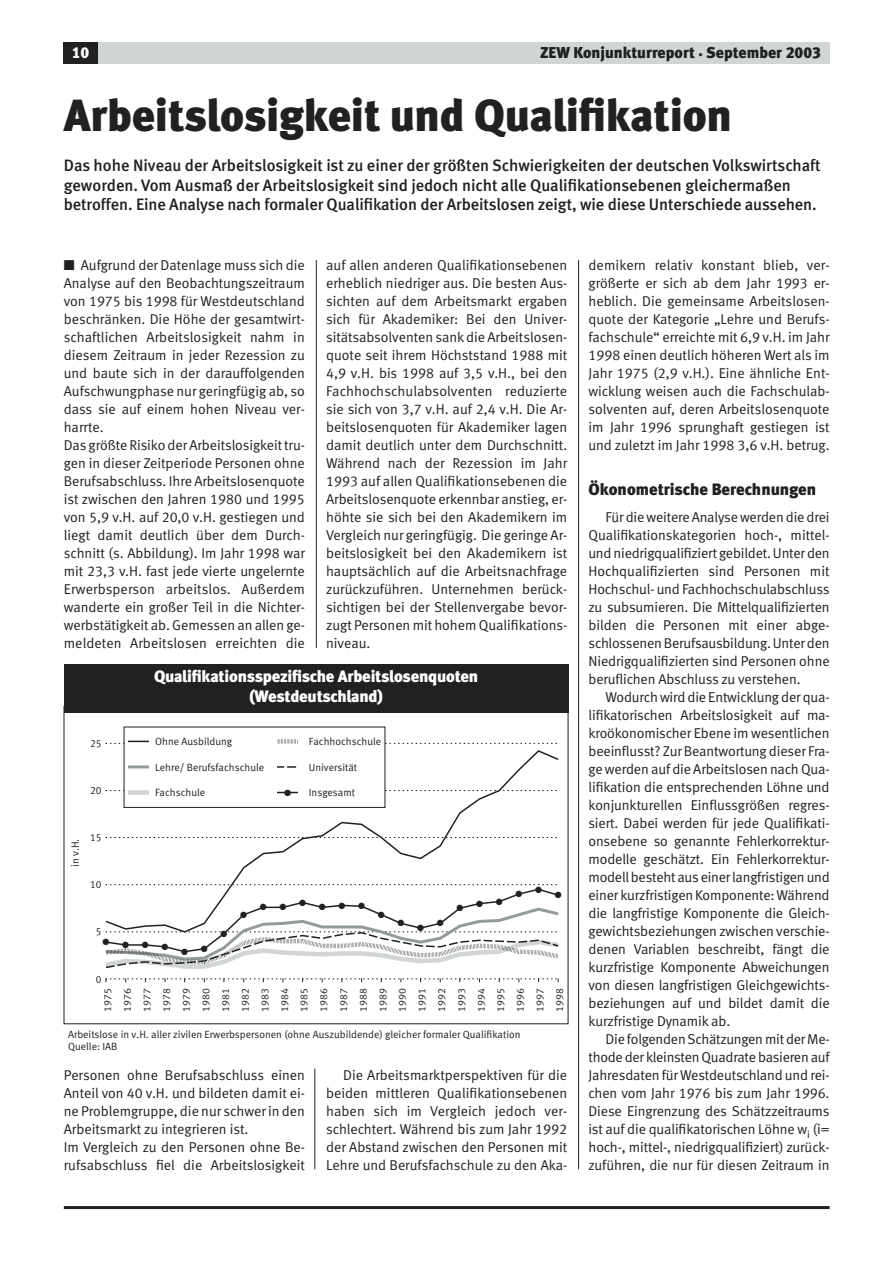
<style>
.page{position:relative;width:893px;height:1263px;background:#fff}
.page>*{position:absolute;margin:0;border:0;box-sizing:border-box;transform-origin:0 0}
.t1{font:45px "Meta Black LF";letter-spacing:-.005em;color:#1f221e}
.t2{font:16.5px/19.5px "Meta Medium LF";color:#1f221e}
.t3{font:16.5px/19.5px "Meta Black LF";letter-spacing:-.015em;color:#fff;text-align:center}
.t4{font:16.5px "Meta Black LF";color:#1f221e}
.t5{font:15.75px "Meta Black LF";color:#1f221e}
.t6{font:15.75px "Meta Black LF";color:#fff}
.t7{font:14.25px/18px "Meta Normal LF";color:#1f221e;text-align:justify}
.t8{font:10.5px/12px "Meta Normal LF";color:#1f221e}
.t9{font:10.2px/19.6px "Meta Normal LF";color:#1f221e;text-align:justify}
.t10{font:9px "Zapf Dingbats";color:#1f221e}
</style>
<div class="page">
<hr style="left:64px;top:1206px;width:765px;height:3px;background:#1f221e">
<div style="left:64px;top:43px;width:765px;height:21px;background:#d1d5d6"></div>
<div style="left:64px;top:43px;width:34px;height:21px;background:#1f221e"></div>
<hr style="left:314px;top:1069px;width:1px;height:100px;background:#1f221e">
<hr style="left:316px;top:260px;width:1px;height:388px;background:#1f221e">
<hr style="left:578px;top:260px;width:1px;height:909px;background:#1f221e">
<svg style="left:106px;top:978px;width:452px;height:4px"></svg>
<svg style="left:105px;top:749px;width:454px;height:135px"></svg>
<div style="left:124px;top:727px;width:261px;height:80px;background:#fff"></div>
<div style="left:124px;top:727px;width:261px;height:81px;border:1px solid #1f221e"></div>
<hr style="left:129px;top:765px;width:19px;height:3px;background:#949b9c">
<div style="left:129px;top:790px;width:19px;height:5px;background:#d1d5d6"></div>
<svg style="left:106px;top:739px;width:451px;height:5px"></svg>
<svg style="left:277px;top:766px;width:20px;height:2px"></svg>
<svg style="left:106px;top:790px;width:452px;height:3px"></svg>
<div style="left:301px;top:732px;width:81px;height:69px;background:#fff"></div>
<div style="left:64px;top:664px;width:504px;height:49px;background:#1f221e"></div>
<svg style="left:105px;top:884px;width:454px;height:85px"></svg>
<p class="t6" style="left:72px;top:47px;width:19px">10</p>
<p class="t5" style="left:540px;top:47px;width:282px">ZEW Konjunkturreport . September 2003</p>
<h1 class="t1" style="left:64px;top:98px;width:669px">Arbeitslosigkeit und Qualifikation</h1>
<p class="t2" style="left:64px;top:157px;width:758px">Das hohe Niveau der Arbeitslosigkeit ist zu einer der größten Schwierigkeiten der deutschen Volkswirtschaft geworden. Vom Ausmaß der Arbeitslosigkeit sind jedoch nicht alle Qualifikationsebenen gleichermaßen betroffen. Eine Analyse nach formaler Qualifikation der Arbeitslosen zeigt, wie diese Unterschiede aussehen.</p>
<p class="t7" style="left:64px;top:257px;width:242px;text-align:left">■ Aufgrund der Datenlage muss sich die Analyse auf den Beobachtungszeitraum von 1975 bis 1998 für Westdeutschland beschränken. Die Höhe der gesamtwirt&shy;schaftlichen Arbeitslosigkeit nahm in diesem Zeitraum in jeder Rezession zu und baute sich in der darauffolgenden Aufschwungphase nur geringfügig ab, so dass sie auf einem hohen Niveau ver&shy;harrte.<br>Das größte Risiko der Arbeitslosigkeit tru&shy;gen in dieser Zeitperiode Personen ohne Berufsabschluss. Ihre Arbeitslosenquote ist zwischen den Jahren 1980 und 1995 von 5,9 v.H. auf 20,0 v.H. gestiegen und liegt damit deutlich über dem Durch&shy;schnitt (s. Abbildung). Im Jahr 1998 war mit 23,3 v.H. fast jede vierte ungelernte Erwerbsperson arbeitslos. Außerdem wanderte ein großer Teil in die Nichter&shy;werbstätigkeit ab. Gemessen an allen ge&shy;meldeten Arbeitslosen erreichten die</p>
<p class="t7" style="left:326px;top:257px;width:243px">auf allen anderen Qualifikationsebenen erheblich niedriger aus. Die besten Aus&shy;sichten auf dem Arbeitsmarkt ergaben sich für Akademiker: Bei den Univer&shy;sitätsabsolventen sank die Arbeitslosen&shy;quote seit ihrem Höchststand 1988 mit 4,9 v.H. bis 1998 auf 3,5 v.H., bei den Fachhochschulabsolventen reduzierte sie sich von 3,7 v.H. auf 2,4 v.H. Die Ar&shy;beitslosenquoten für Akademiker lagen damit deutlich unter dem Durchschnitt.<br>Während nach der Rezession im Jahr 1993 auf allen Qualifikationsebenen die Arbeitslosenquote erkennbar anstieg, er&shy;höhte sie sich bei den Akademikern im Vergleich nur geringfügig. Die geringe Ar&shy;beitslosigkeit bei den Akademikern ist hauptsächlich auf die Arbeitsnachfrage zurückzuführen. Unternehmen berück&shy;sichtigen bei der Stellenvergabe bevor&shy;zugt Personen mit hohem Qualifikations&shy;niveau.</p>
<p class="t3" style="left:154px;top:668px;width:325px">Qualifikationsspezifische Arbeitslosenquoten (Westdeutschland)</p>
<p class="t8" style="left:90px;top:738px;width:13px">25</p>
<p class="t8" style="left:155px;top:736px;width:79px">Ohne Ausbildung</p>
<p class="t8" style="left:155px;top:762px;width:111px">Lehre/ Berufsfachschule</p>
<p class="t8" style="left:155px;top:787px;width:52px">Fachschule</p>
<p class="t10" style="left:284px;top:787px;width:9px">●</p>
<p class="t8" style="left:90px;top:785px;width:13px">20</p>
<p class="t8" style="left:309px;top:736px;width:74px">Fachhochschule</p>
<p class="t8" style="left:309px;top:762px;width:50px">Universität</p>
<p class="t8" style="left:309px;top:787px;width:48px">Insgesamt</p>
<p class="t8" style="left:70px;top:867px;width:30px;rotate:-90deg">in v.H.</p>
<p class="t8" style="left:90px;top:832px;width:13px">15</p>
<p class="t8" style="left:90px;top:880px;width:13px">10</p>
<p class="t8" style="left:96px;top:927px;width:7px">5</p>
<p class="t10" style="left:220px;top:928px;width:8px">●</p>
<p class="t10" style="left:240px;top:910px;width:8px">●</p>
<p class="t10" style="left:299px;top:897px;width:8px">●</p>
<p class="t10" style="left:358px;top:901px;width:8px">●</p>
<p class="t10" style="left:378px;top:910px;width:8px">●</p>
<p class="t10" style="left:397px;top:918px;width:8px">●</p>
<p class="t10" style="left:417px;top:923px;width:8px">●</p>
<p class="t10" style="left:437px;top:918px;width:8px">●</p>
<p class="t10" style="left:456px;top:903px;width:8px">●</p>
<p class="t10" style="left:515px;top:889px;width:8px">●</p>
<p class="t10" style="left:535px;top:884px;width:8px">●</p>
<p class="t10" style="left:554px;top:890px;width:8px">●</p>
<p class="t8" style="left:96px;top:974px;width:7px">0</p>
<p class="t9" style="left:99px;top:1012px;width:25px;rotate:-90deg">1975<br>1976<br>1977<br>1978<br>1979<br>1980<br>1981<br>1982<br>1983<br>1984<br>1985<br>1986<br>1987<br>1988<br>1989<br>1990<br>1991<br>1992<br>1993<br>1994<br>1995<br>1996<br>1997<br>1998</p>
<p class="t8" style="left:68px;top:1029px;width:454px">Arbeitslose in v.H. aller zivilen Erwerbspersonen (ohne Auszubildende) gleicher formaler Qualifikation<br>Quelle: IAB</p>
<p class="t7" style="left:64px;top:1067px;width:243px;text-align:left">Personen ohne Berufsabschluss einen Anteil von 40 v.H. und bildeten damit ei&shy;ne Problemgruppe, die nur schwer in den Arbeitsmarkt zu integrieren ist.<br>Im Vergleich zu den Personen ohne Be&shy;rufsabschluss fiel die Arbeitslosigkeit</p>
<p class="t7" style="left:326px;top:1067px;width:243px;text-indent:17px">Die Arbeitsmarktperspektiven für die beiden mittleren Qualifikationsebenen haben sich im Vergleich jedoch ver&shy;schlechtert. Während bis zum Jahr 1992 der Abstand zwischen den Personen mit Lehre und Berufsfachschule zu den Aka-</p>
<p class="t7" style="left:588px;top:257px;width:243px">demikern relativ konstant blieb, ver&shy;größerte er sich ab dem Jahr 1993 er&shy;heblich. Die gemeinsame Arbeitslosen&shy;quote der Kategorie „Lehre und Berufs&shy;fachschule“ erreichte mit 6,9 v.H. im Jahr 1998 einen deutlich höheren Wert als im Jahr 1975 (2,9 v.H.). Eine ähnliche Ent&shy;wicklung weisen auch die Fachschulab&shy;solventen auf, deren Arbeitslosenquote im Jahr 1996 sprunghaft gestiegen ist und zuletzt im Jahr 1998 3,6 v.H. betrug.</p>
<p class="t4" style="left:588px;top:483px;width:229px">Ökonometrische Berechnungen</p>
<p class="t7" style="left:588px;top:509px;width:243px;text-indent:17px">Für die weitere Analyse werden die drei Qualifikationskategorien hoch-, mittel&shy;und niedrigqualifiziert gebildet. Unter den Hochqualifizierten sind Personen mit Hochschul- und Fachhochschulabschluss zu subsumieren. Die Mittelqualifizierten bilden die Personen mit einer abge&shy;schlossenen Berufsausbildung. Unter den Niedrigqualifizierten sind Personen ohne beruflichen Abschluss zu verstehen.</p>
<p class="t7" style="left:588px;top:689px;width:243px;text-indent:17px">Wodurch wird die Entwicklung der qua&shy;lifikatorischen Arbeitslosigkeit auf ma&shy;kroökonomischer Ebene im wesentlichen beeinflusst? Zur Beantwortung dieser Fra&shy;ge werden auf die Arbeitslosen nach Qua&shy;lifikation die entsprechenden Löhne und konjunkturellen Einflussgrößen regres&shy;siert. Dabei werden für jede Qualifikati&shy;onsebene so genannte Fehlerkorrektur&shy;modelle geschätzt. Ein Fehlerkorrektur&shy;modell besteht aus einer langfristigen und einer kurzfristigen Komponente: Während die langfristige Komponente die Gleich&shy;gewichtsbeziehungen zwischen verschie&shy;denen Variablen beschreibt, fängt die kurzfristige Komponente Abweichungen von diesen langfristigen Gleichgewichts&shy;beziehungen auf und bildet damit die kurzfristige Dynamik ab.</p>
<p class="t7" style="left:588px;top:1031px;width:242px;text-indent:17px">Die folgenden Schätzungen mit der Me&shy;thode der kleinsten Quadrate basieren auf Jahresdaten für Westdeutschland und rei&shy;chen vom Jahr 1976 bis zum Jahr 1996.<br>Diese Eingrenzung des Schätzzeitraums ist auf die qualifikatorischen Löhne w<sub>i</sub> (i= hoch-, mittel-, niedrigqualifiziert) zurück&shy;zuführen, die nur für diesen Zeitraum in</p>
</div>
